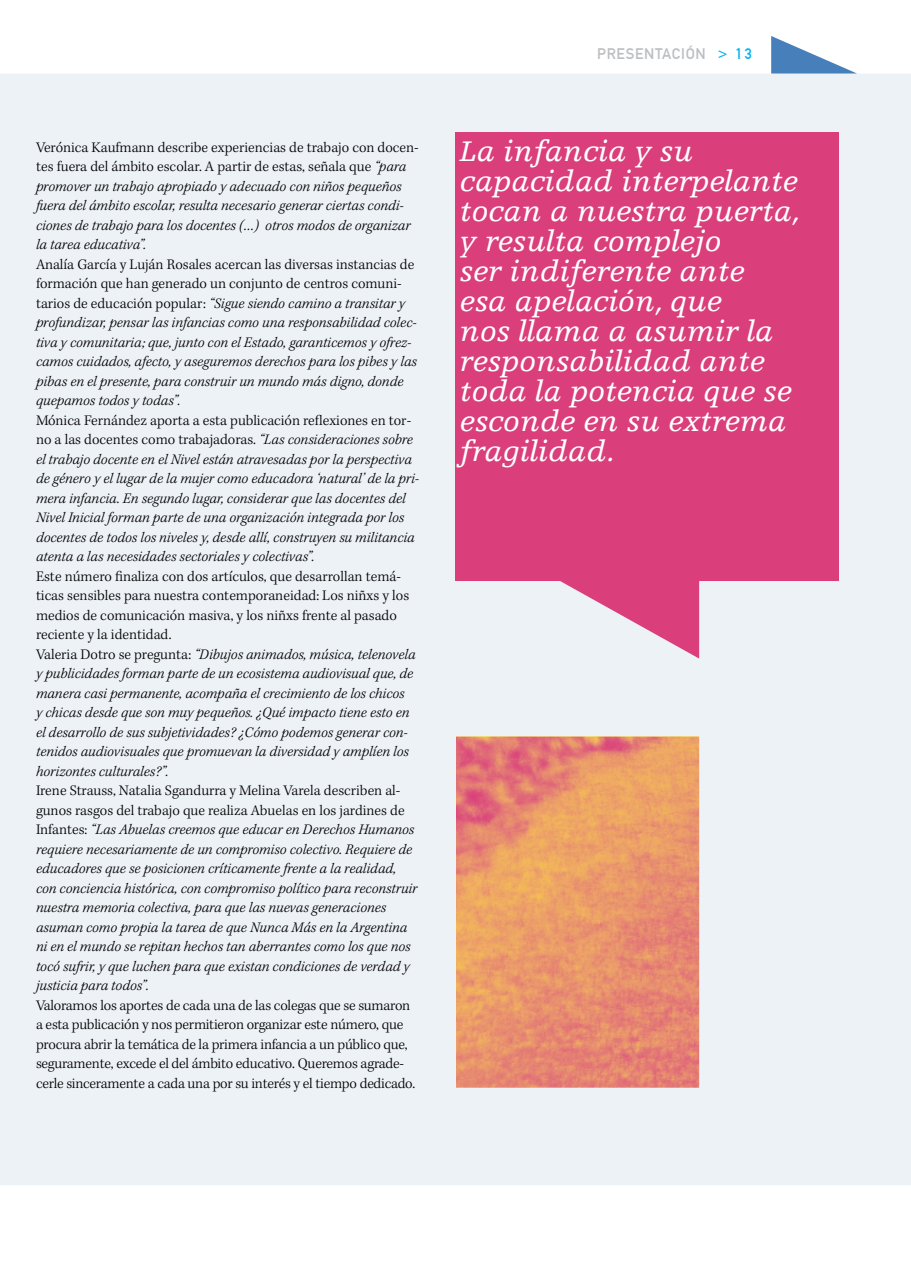
<style>
.page{position:relative;width:911px;height:1263px;background:#fff}
.page>*{position:absolute;margin:0;border:0;box-sizing:border-box;transform-origin:0 0}
.t1{font:italic 30px/30px "Egyptienne F";color:#fff}
.t2{font:italic 300 15px/19.5px "Kepler Std";color:#000}
.t3{font:300 15px/19.5px "Kepler Std";letter-spacing:-.015em;color:#000}
.t4{font:15px "DIN1451 Mittelschrift";letter-spacing:.05em;color:#bcbec0}
.s1{font-style:normal}
.s2{color:#00b3f0}
</style>
<div class="page">
<div style="left:0;top:74px;width:911px;height:1111px;background:#edf2f7"></div>
<svg style="left:771px;top:36px;width:86px;height:38px"></svg>
<div style="left:455px;top:132px;width:384px;height:448px;background:#da3e7b"></div>
<svg style="left:559px;top:581px;width:140px;height:78px;background:#e399ba"></svg>
<img style="left:455px;top:737px;width:244px;height:351px">
<div style="left:0;top:717px;width:455px;height:390px;background:#edf2f7"></div>
<p class="t2" style="left:36px;top:138px;width:384px"><span class="s1">Verónica Kaufmann describe experiencias de trabajo con docen&shy;tes fuera del ámbito escolar. A partir de estas, señala que</span> “para promover un trabajo apropiado y adecuado con niños pequeños fuera del ámbito escolar, resulta necesario generar ciertas condi&shy;ciones de trabajo para los docentes (…) otros modos de organizar la tarea educativa”.</p>
<p class="t2" style="left:36px;top:255px;width:382px"><span class="s1">Analía García y Luján Rosales acercan las diversas instancias de formación que han generado un conjunto de centros comuni&shy;tarios de educación popular:</span> “Sigue siendo camino a transitar y profundizar, pensar las infancias como una responsabilidad colec&shy;tiva y comunitaria; que, junto con el Estado, garanticemos y ofrez&shy;camos cuidados, afecto, y aseguremos derechos para los pibes y las pibas en el presente, para construir un mundo más digno, donde quepamos todos y todas”.</p>
<p class="t2" style="left:36px;top:411px;width:385px"><span class="s1">Mónica Fernández aporta a esta publicación reflexiones en tor&shy;no a las docentes como trabajadoras.</span> “Las consideraciones sobre el trabajo docente en el Nivel están atravesadas por la perspectiva de género y el lugar de la mujer como educadora ‘natural’ de la pri&shy;mera infancia. En segundo lugar, considerar que las docentes del Nivel Inicial forman parte de una organización integrada por los docentes de todos los niveles y, desde allí, construyen su militancia atenta a las necesidades sectoriales y colectivas”.</p>
<p class="t2" style="left:36px;top:567px;width:381px"><span class="s1">Este número finaliza con dos artículos, que desarrollan temá&shy;ticas sensibles para nuestra contemporaneidad: Los niñxs y los medios de comunicación masiva, y los niñxs frente al pasado reciente y la identidad.<br>Valeria Dotro se pregunta:</span> “Dibujos animados, música, telenovela y publicidades forman parte de un ecosistema audiovisual que, de manera casi permanente, acompaña el crecimiento de los chicos<br>y chicas desde que son muy pequeños. ¿Qué impacto tiene esto en el desarrollo de sus subjetividades? ¿Cómo podemos generar con&shy;tenidos audiovisuales que promuevan la diversidad y amplíen los horizontes culturales?”.</p>
<p class="t2" style="left:36px;top:781px;width:383px"><span class="s1">Irene Strauss, Natalia Sgandurra y Melina Varela describen al&shy;gunos rasgos del trabajo que realiza Abuelas en los jardines de Infantes:</span> “Las Abuelas creemos que educar en Derechos Humanos requiere necesariamente de un compromiso colectivo. Requiere de educadores que se posicionen críticamente frente a la realidad, con conciencia histórica, con compromiso político para reconstruir nuestra memoria colectiva, para que las nuevas generaciones asuman como propia la tarea de que Nunca Más en la Argentina ni en el mundo se repitan hechos tan aberrantes como los que nos tocó sufrir, y que luchen para que existan condiciones de verdad y justicia para todos”.</p>
<p class="t3" style="left:36px;top:996px;width:381px">Valoramos los aportes de cada una de las colegas que se sumaron a esta publicación y nos permitieron organizar este número, que procura abrir la temática de la primera infancia a un público que, seguramente, excede el del ámbito educativo. Queremos agrade&shy;cerle sinceramente a cada una por su interés y el tiempo dedicado.</p>
<p class="t4" style="left:597px;top:45px;width:156px">PRESENTACIÓN <span class="s2">&gt; 13</span></p>
<h1 class="t1" style="left:460px;top:136px;width:342px">La infancia y su capacidad interpelante tocan a nuestra puerta, y resulta complejo<br>ser indiferente ante<br>esa apelación, que<br>nos llama a asumir la responsabilidad ante toda la potencia que se esconde en su extrema fragilidad.</h1>
</div>
